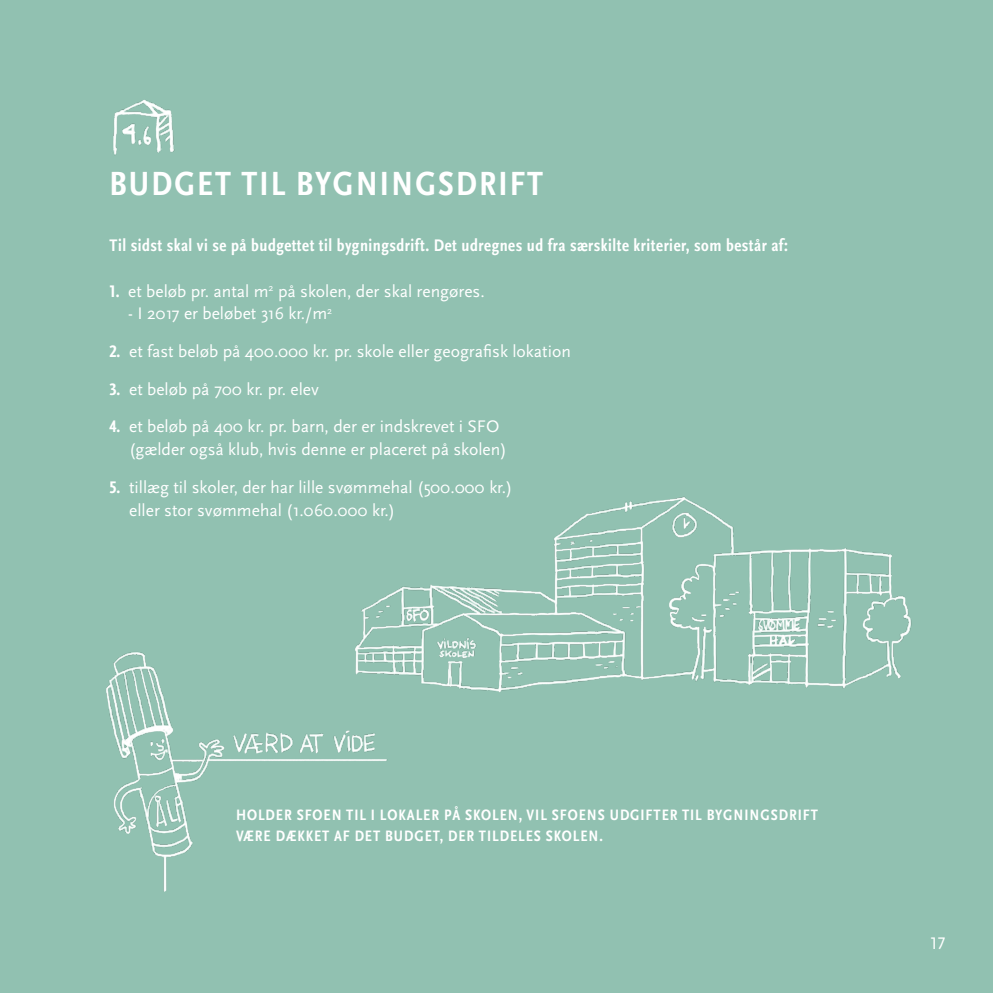
<style>
.page{position:relative;width:993px;height:993px;background:#fff}
.page>*{position:absolute;margin:0;border:0;box-sizing:border-box;transform-origin:0 0}
.t1{font:700 condensed 35px "Scala Sans OT";letter-spacing:.06em;color:#fff}
.t2{font:17.5px/22.8px "Scala Sans OT";color:#fff}
.t3{font:700 condensed 17.5px "Scala Sans OT";letter-spacing:.03em;color:#fff}
.t4{font:700 condensed 15.75px/21px "Scala Sans OT";letter-spacing:.06em;color:#fff}
.s1{font-weight:700;font-stretch:condensed}
</style>
<div class="page">
<div style="left:0;top:0;width:992px;height:992px;background:#91c1b1"></div>
<img style="left:361px;top:496px;width:551px;height:197px">
<img style="left:106px;top:637px;width:295px;height:255px">
<img style="left:113px;top:100px;width:62px;height:55px">
<h1 class="t1" style="left:109px;top:164px;width:435px">BUDGET TIL BYGNINGSDRIFT</h1>
<p class="t3" style="left:110px;top:236px;width:679px">Til sidst skal vi se på budgettet til bygningsdrift. Det udregnes ud fra særskilte kriterier, som består af:</p>
<p class="t2" style="left:110px;top:280px;width:376px"><span class="s1">1.</span> et beløb pr. antal m<sup>2</sup> på skolen, der skal rengøres.</p>
<p class="t2" style="left:128px;top:303px;width:205px">- I 2017 er beløbet 316 kr./m<sup>2</sup></p>
<p class="t2" style="left:110px;top:340px;width:462px"><span class="s1">2.</span> et fast beløb på 400.000 kr. pr. skole eller geografisk lokation</p>
<p class="t2" style="left:110px;top:378px;width:211px"><span class="s1">3.</span> et beløb på 700 kr. pr. elev</p>
<p class="t2" style="left:129px;top:415px;width:379px;text-indent:-20px"><span class="s1">4.</span> et beløb på 400 kr. pr. barn, der er indskrevet i SFO (gælder også klub, hvis denne er placeret på skolen)</p>
<p class="t2" style="left:129px;top:476px;width:384px;text-indent:-20px"><span class="s1">5.</span> tillæg til skoler, der har lille svømmehal (500.000 kr.) eller stor svømmehal (1.060.000 kr.)</p>
<p class="t4" style="left:236px;top:804px;width:583px">HOLDER SFOEN TIL I LOKALER PÅ SKOLEN, VIL SFOENS UDGIFTER TIL BYGNINGSDRIFT<br>VÆRE DÆKKET AF DET BUDGET, DER TILDELES SKOLEN.</p>
<p class="t2" style="left:930px;top:931px;width:16px">17</p>
</div>
